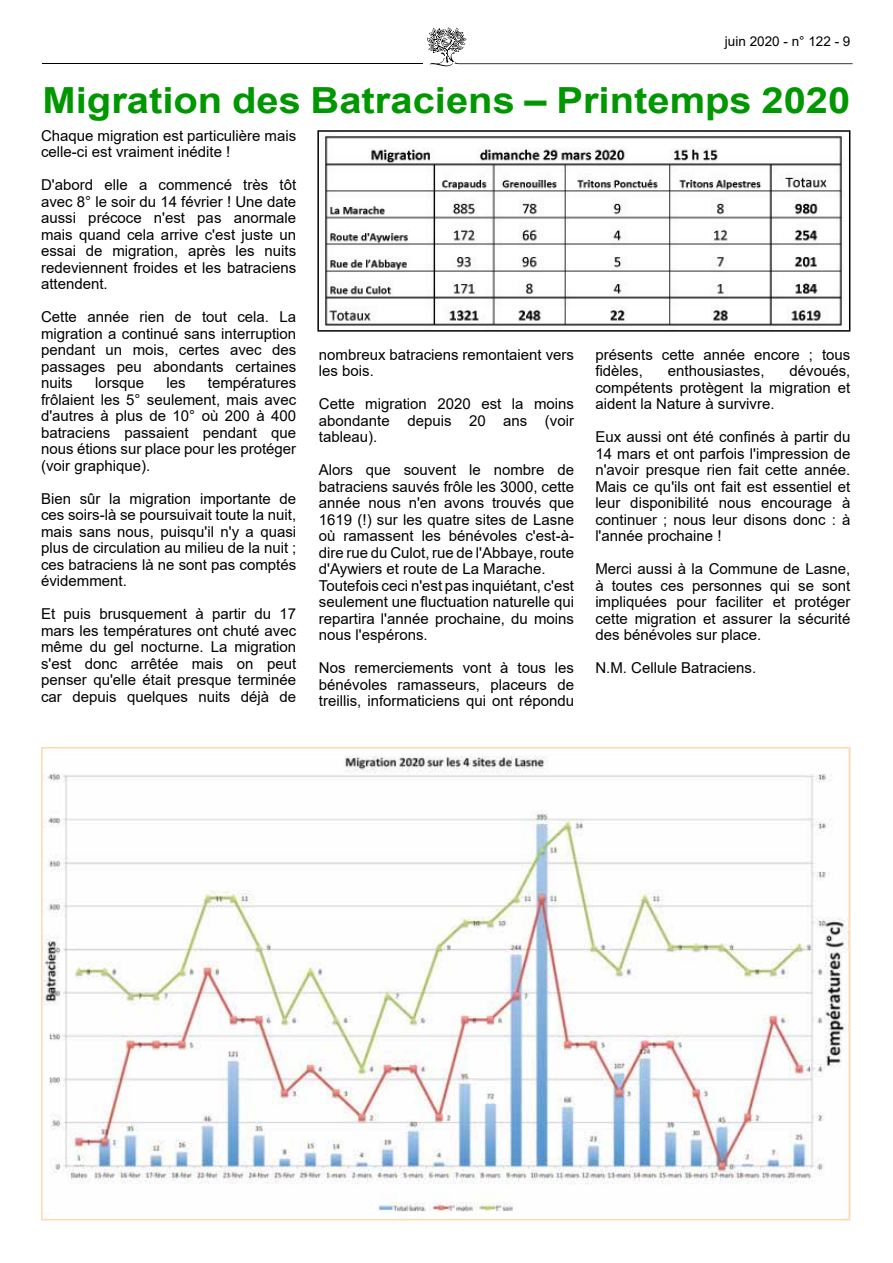
<style>
.page{position:relative;width:893px;height:1263px;background:#fff}
.page>*{position:absolute;margin:0;border:0;box-sizing:border-box;transform-origin:0 0}
.t1{font:700 36px "Arial";color:#009700;scale:1.11 1}
.t2{font:15px/16.5px "Arial";color:#000;text-align:justify}
.t3{font:13.5px "Arial";color:#000}
</style>
<div class="page">
<svg style="left:427px;top:27px;width:426px;height:39px"></svg>
<hr style="left:43px;top:63px;width:380px;height:1px;background:#000">
<img style="left:44px;top:756px;width:803px;height:456px">
<div style="left:41px;top:747px;width:809px;height:473px;border:2px solid #ffdaab"></div>
<img style="left:320px;top:133px;width:523px;height:193px">
<div style="left:317px;top:130px;width:533px;height:202px;border:2px solid #000"></div>
<p class="t3" style="left:725px;top:32px;width:127px">juin 2020 - n° 122 - 9</p>
<h1 class="t1" style="left:43px;top:75px;width:729px">Migration des Batraciens – Printemps 2020</h1>
<p class="t2" style="left:41px;top:127px;width:257px">Chaque migration est particulière mais celle-ci est vraiment inédite !</p>
<p class="t2" style="left:41px;top:176px;width:257px">D'abord elle a commencé très tôt avec 8° le soir du 14 février ! Une date aussi précoce n'est pas anormale mais quand cela arrive c'est juste un essai de migration, après les nuits redeviennent froides et les batraciens attendent.</p>
<p class="t2" style="left:41px;top:308px;width:257px">Cette année rien de tout cela. La migration a continué sans interruption pendant un mois, certes avec des passages peu abondants certaines nuits</p>
<p class="t2" style="left:595px;top:346px;width:257px">présents cette année encore ; tous fidèles,</p>
<p class="t2" style="left:319px;top:346px;width:257px">nombreux batraciens remontaient vers les bois.</p>
<p class="t2" style="left:319px;top:395px;width:257px">Cette migration 2020 est la moins abondante depuis 20 ans (voir tableau).</p>
<p class="t2" style="left:319px;top:461px;width:257px;text-align:left">Alors que souvent le nombre de batraciens sauvés frôle les 3000, cette année nous n'en avons trouvés que 1619 (!) sur les quatre sites de Lasne où ramassent les bénévoles c'est-à&shy;dire rue du Culot, rue de l'Abbaye, route d'Aywiers et route de La Marache.<br>Toutefois ceci n'est pas inquiétant, c'est seulement une fluctuation naturelle qui repartira l'année prochaine, du moins nous l'espérons.</p>
<p class="t2" style="left:319px;top:659px;width:257px">Nos remerciements vont à tous les bénévoles ramasseurs, placeurs de treillis, informaticiens qui ont répondu</p>
<p class="t2" style="left:595px;top:362px;width:257px;text-indent:194px">dévoués, compétents protègent la migration et aident la Nature à survivre.</p>
<p class="t2" style="left:595px;top:428px;width:257px">Eux aussi ont été confinés à partir du 14 mars et ont parfois l'impression de n'avoir presque rien fait cette année.<br>Mais ce qu'ils ont fait est essentiel et leur disponibilité nous encourage à continuer ; nous leur disons donc : à l'année prochaine !</p>
<p class="t2" style="left:595px;top:560px;width:257px">Merci aussi à la Commune de Lasne, à toutes ces personnes qui se sont impliquées pour faciliter et protéger cette migration et assurer la sécurité des bénévoles sur place.</p>
<p class="t2" style="left:595px;top:659px;width:162px">N.M. Cellule Batraciens.</p>
<p class="t2" style="left:668px;top:362px;width:98px">enthousiastes,</p>
<p class="t2" style="left:41px;top:374px;width:257px;text-indent:167px">températures frôlaient les 5° seulement, mais avec d'autres à plus de 10° où 200 à 400 batraciens passaient pendant que nous étions sur place pour les protéger (voir graphique).</p>
<p class="t2" style="left:41px;top:490px;width:257px">Bien sûr la migration importante de ces soirs-là se poursuivait toute la nuit, mais sans nous, puisqu'il n'y a quasi plus de circulation au milieu de la nuit ; ces batraciens là ne sont pas comptés évidemment.</p>
<p class="t2" style="left:41px;top:605px;width:257px">Et puis brusquement à partir du 17 mars les températures ont chuté avec même du gel nocturne. La migration s'est donc arrêtée mais on peut penser qu'elle était presque terminée car depuis quelques nuits déjà de</p>
<p class="t2" style="left:95px;top:374px;width:51px">lorsque</p>
<p class="t2" style="left:166px;top:374px;width:21px">les</p>
</div>
